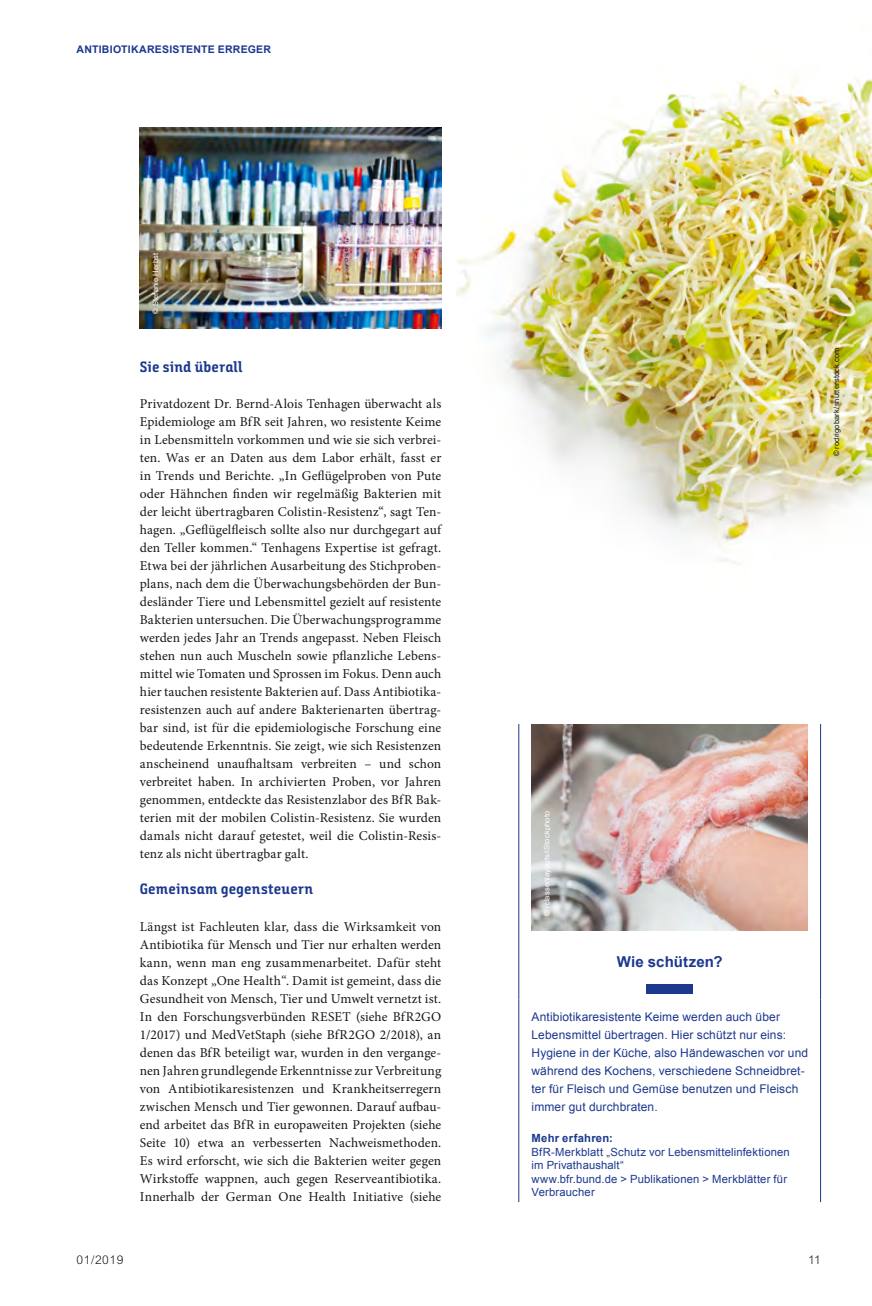
<style>
.page{position:relative;width:872px;height:1306px;background:#fff}
.page>*{position:absolute;margin:0;border:0;box-sizing:border-box;transform-origin:0 0}
.t1{font:15px "Bunday Slab Bold Up";letter-spacing:.015em;color:#1c388f}
.t2{font:700 15px "Arial";letter-spacing:.01em;color:#1c388f}
.t3{font:13.5px/18px "Minion Pro";letter-spacing:.01em;color:#181716;text-align:justify}
.t4{font:12px/18px "Arial";letter-spacing:.01em;color:#1c388f}
.t5{font:300 12px "Arial";letter-spacing:.05em;color:#181716}
.t6{font:11.25px/13.5px "Arial";letter-spacing:.015em;color:#1c388f}
.t7{font:700 11.25px "Arial";letter-spacing:.02em;color:#1c388f}
.t8{font:700 10.5px "Arial";letter-spacing:.02em;color:#1c388f}
.t9{font:7.5px "Arial";letter-spacing:.02em;color:#fff}
.t10{font:7.5px "Arial";letter-spacing:.02em;color:#181716}
</style>
<div class="page">
<img style="left:456px;top:76px;width:416px;height:489px">
<hr style="left:518px;top:711px;width:1px;height:288px;background:#1c388f">
<hr style="left:820px;top:711px;width:1px;height:288px;background:#1c388f">
<hr style="left:518px;top:999px;width:1px;height:203px;background:#1c388f">
<hr style="left:820px;top:999px;width:1px;height:203px;background:#1c388f">
<img style="left:531px;top:724px;width:277px;height:206px">
<div style="left:646px;top:984px;width:47px;height:9px;background:#1c388f"></div>
<img style="left:140px;top:128px;width:301px;height:200px">
<div style="left:485px;top:678px;width:365px;height:45px;background:#fff"></div>
<div style="left:466px;top:5px;width:95px;height:97px;background:#fff"></div>
<p class="t8" style="left:77px;top:43px;width:196px">ANTIBIOTIKARESISTENTE ERREGER</p>
<p class="t9" style="left:150px;top:314px;width:63px;rotate:-90deg">© Stefanie Herbst</p>
<p class="t1" style="left:140px;top:358px;width:104px">Sie sind überall</p>
<p class="t3" style="left:140px;top:395px;width:303px">Privatdozent Dr. Bernd-Alois Tenhagen überwacht als Epidemiologe am BfR seit Jahren, wo resistente Keime in Lebensmitteln vorkommen und wie sie sich verbrei&shy;ten. Was er an Daten aus dem Labor erhält, fasst er in Trends und Berichte. „In Geflügelproben von Pute oder Hähnchen finden wir regelmäßig Bakterien mit der leicht übertragbaren Colistin-Resistenz“, sagt Ten&shy;hagen. „Geflügelfleisch sollte also nur durchgegart auf den Teller kommen.“ Tenhagens Expertise ist gefragt.<br>Etwa bei der jährlichen Ausarbeitung des Stichproben&shy;plans, nach dem die Überwachungsbehörden der Bun&shy;desländer Tiere und Lebensmittel gezielt auf resistente Bakterien untersuchen. Die Überwachungsprogramme werden jedes Jahr an Trends angepasst. Neben Fleisch stehen nun auch Muscheln sowie pflanzliche Lebens&shy;mittel wie Tomaten und Sprossen im Fokus. Denn auch hier tauchen resistente Bakterien auf. Dass Antibiotika&shy;resistenzen auch auf andere Bakterienarten übertrag&shy;bar sind, ist für die epidemiologische Forschung eine bedeutende Erkenntnis. Sie zeigt, wie sich Resistenzen anscheinend unaufhaltsam verbreiten – und schon verbreitet haben. In archivierten Proben, vor Jahren genommen, entdeckte das Resistenzlabor des BfR Bak&shy;terien mit der mobilen Colistin-Resistenz. Sie wurden damals nicht darauf getestet, weil die Colistin-Resis&shy;tenz als nicht übertragbar galt.</p>
<p class="t1" style="left:140px;top:880px;width:175px">Gemeinsam gegensteuern</p>
<p class="t3" style="left:140px;top:917px;width:303px">Längst ist Fachleuten klar, dass die Wirksamkeit von Antibiotika für Mensch und Tier nur erhalten werden kann, wenn man eng zusammenarbeitet. Dafür steht das Konzept „One Health“. Damit ist gemeint, dass die Gesundheit von Mensch, Tier und Umwelt vernetzt ist.<br>In den Forschungsverbünden RESET (siehe BfR2GO 1/2017) und MedVetStaph (siehe BfR2GO 2/2018), an denen das BfR beteiligt war, wurden in den vergange&shy;nen Jahren grundlegende Erkenntnisse zur Verbreitung von Antibiotikaresistenzen und Krankheitserregern zwischen Mensch und Tier gewonnen. Darauf aufbau&shy;end arbeitet das BfR in europaweiten Projekten (siehe Seite 10) etwa an verbesserten Nachweismethoden.<br>Es wird erforscht, wie sich die Bakterien weiter gegen Wirkstoffe wappnen, auch gegen Reserveantibiotika.<br>Innerhalb der German One Health Initiative (siehe</p>
<p class="t10" style="left:831px;top:456px;width:111px;rotate:-90deg">© rodrigobark/shutterstock.com</p>
<p class="t9" style="left:542px;top:915px;width:106px;rotate:-90deg">© rclassenlayouts/iStockphoto</p>
<p class="t2" style="left:616px;top:951px;width:107px">Wie schützen?</p>
<p class="t4" style="left:531px;top:1007px;width:278px">Antibiotikaresistente Keime werden auch über Lebensmittel übertragen. Hier schützt nur eins:<br>Hygiene in der Küche, also Händewaschen vor und während des Kochens, verschiedene Schneidbret&shy;ter für Fleisch und Gemüse benutzen und Fleisch immer gut durchbraten.</p>
<p class="t7" style="left:531px;top:1130px;width:83px">Mehr erfahren:</p>
<p class="t6" style="left:531px;top:1144px;width:260px">BfR-Merkblatt „Schutz vor Lebensmittelinfektionen im Privathaushalt“<br>www.bfr.bund.de &gt; Publikationen &gt; Merkblätter für Verbraucher</p>
<p class="t5" style="left:77px;top:1252px;width:48px">01/2019</p>
<p class="t5" style="left:808px;top:1252px;width:14px">11</p>
</div>
